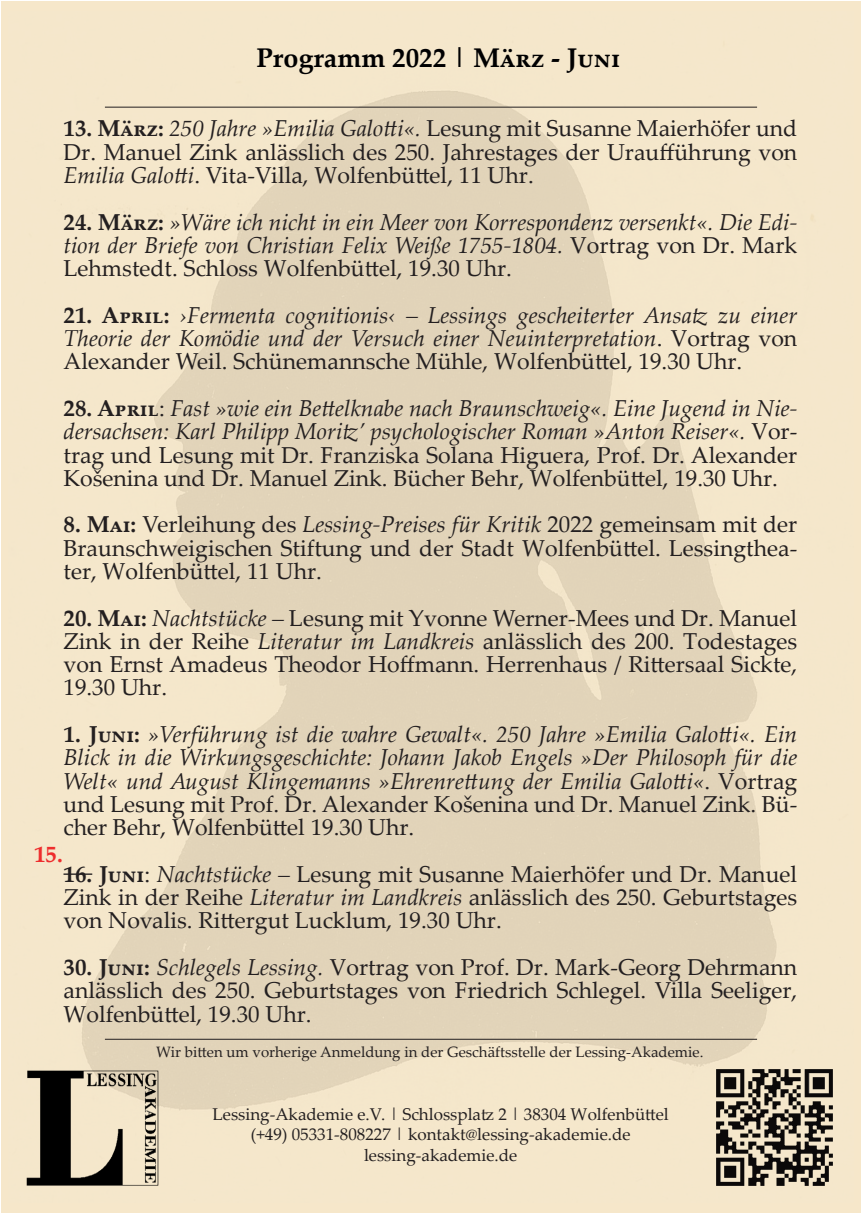
<style>
.page{position:relative;width:862px;height:1214px;background:#fff}
.page>*{position:absolute;margin:0;border:0;box-sizing:border-box;transform-origin:0 0}
.t1{font:700 27px "Palatino Linotype";color:#000001}
.t2{font:23px/23.2px "Palatino Linotype";color:#231f20;text-align:justify}
.t3{font:italic 23px/23.2px "Palatino Linotype";color:#231f20;text-align:justify}
.t4{font:700 23px "Palatino Linotype";color:#ee2d2d}
.t5{font:17px "Palatino Linotype";color:#231f20}
.t6{font:15px "Palatino Linotype";color:#231f20}
.s1{font-weight:700}
.s2{font-style:italic}
.s3{font-weight:700;font-style:normal}
.s4{font-style:normal}
</style>
<div class="page">
<div style="left:1px;top:1px;width:860px;height:1211px;background:#f5e7cb"></div>
<img style="left:63px;top:91px;width:750px;height:1019px">
<img style="left:699px;top:1052px;width:134px;height:134px">
<svg style="left:63px;top:873px;width:29px;height:1px"></svg>
<img style="left:26px;top:1050px;width:145px;height:136px">
<hr style="left:105px;top:1038px;width:652px;height:1px;background:#231f20">
<hr style="left:105px;top:107px;width:652px;height:1px;background:#231f20">
<p class="t1" style="left:256px;top:38px;width:365px">Programm 2022 | März - Juni</p>
<p class="t2" style="left:63px;top:116px;width:735px"><span class="s1">13. März:</span> <span class="s2">250 Jahre »Emilia Galotti«.</span> Lesung mit Susanne Maierhöfer und Dr. Manuel Zink anlässlich des 250. Jahrestages der Uraufführung von <span class="s2">Emilia Galotti</span>. Vita-Villa, Wolfenbüttel, 11 Uhr.</p>
<p class="t3" style="left:63px;top:209px;width:735px"><span class="s3">24. März:</span> »Wäre ich nicht in ein Meer von Korrespondenz versenkt«. Die Edi&shy;tion der Briefe von Christian Felix Weiße 1755-1804. <span class="s4">Vortrag von Dr. Mark Lehmstedt. Schloss Wolfenbüttel, 19.30 Uhr.</span></p>
<p class="t3" style="left:63px;top:302px;width:735px"><span class="s3">21. April:</span> ›Fermenta cognitionis‹ ‒ Lessings gescheiterter Ansatz zu einer Theorie der Komödie und der Versuch einer Neuinterpretation<span class="s4">. Vortrag von Alexander Weil. Schünemannsche Mühle, Wolfenbüttel, 19.30 Uhr.</span></p>
<p class="t2" style="left:63px;top:395px;width:735px"><span class="s1">28. April</span>: <span class="s2">Fast »wie ein Bettelknabe nach Braunschweig«. Eine Jugend in Nie&shy;dersachsen: Karl Philipp Moritz’ psychologischer Roman »Anton Reiser«.</span> Vor&shy;trag und Lesung mit Dr. Franziska Solana Higuera, Prof. Dr. Alexander Košenina und Dr. Manuel Zink. Bücher Behr, Wolfenbüttel, 19.30 Uhr.</p>
<p class="t2" style="left:63px;top:512px;width:735px"><span class="s1">8. Mai:</span> Verleihung des <span class="s2">Lessing-Preises für Kritik</span> 2022 gemeinsam mit der Braunschweigischen Stiftung und der Stadt Wolfenbüttel. Lessingthea&shy;ter, Wolfenbüttel, 11 Uhr.</p>
<p class="t2" style="left:63px;top:605px;width:735px"><span class="s1">20. Mai:</span> <span class="s2">Nachtstücke ‒</span> Lesung mit Yvonne Werner-Mees und Dr. Manuel Zink in der Reihe <span class="s2">Literatur im Landkreis</span> anlässlich des 200. Todestages von Ernst Amadeus Theodor Hoffmann. Herrenhaus / Rittersaal Sickte, 19.30 Uhr.</p>
<p class="t3" style="left:63px;top:721px;width:735px"><span class="s3">1. Juni:</span> »Verführung ist die wahre Gewalt«. 250 Jahre »Emilia Galotti«. Ein Blick in die Wirkungsgeschichte: Johann Jakob Engels »Der Philosoph für die Welt« und August Klingemanns »Ehrenrettung der Emilia Galotti«<span class="s4">. Vortrag und Lesung mit Prof. Dr. Alexander Košenina und Dr. Manuel Zink. Bü&shy;cher Behr, Wolfenbüttel 19.30 Uhr.</span></p>
<p class="t2" style="left:63px;top:861px;width:735px"><span class="s1">16. Juni</span>: <span class="s2">Nachtstücke ‒</span> Lesung mit Susanne Maierhöfer und Dr. Manuel Zink in der Reihe <span class="s2">Literatur im Landkreis</span> anlässlich des 250. Geburtstages von Novalis. Rittergut Lucklum, 19.30 Uhr.</p>
<p class="t2" style="left:63px;top:954px;width:735px"><span class="s1">30. Juni:</span> <span class="s2">Schlegels Lessing.</span> Vortrag von Prof. Dr. Mark-Georg Dehrmann anlässlich des 250. Geburtstages von Friedrich Schlegel. Villa Seeliger, Wolfenbüttel, 19.30 Uhr.</p>
<p class="t4" style="left:34px;top:837px;width:30px">15.</p>
<p class="t6" style="left:156px;top:1040px;width:549px">Wir bitten um vorherige Anmeldung in der Geschäftsstelle der Lessing-Akademie.</p>
<p class="t5" style="left:212px;top:1101px;width:458px">Lessing-Akademie e.V. | Schlossplatz 2 | 38304 Wolfenbüttel</p>
<p class="t5" style="left:251px;top:1122px;width:381px">(+49) 05331-808227 | kontakt@lessing-akademie.de</p>
<p class="t5" style="left:364px;top:1142px;width:155px">lessing-akademie.de</p>
</div>
